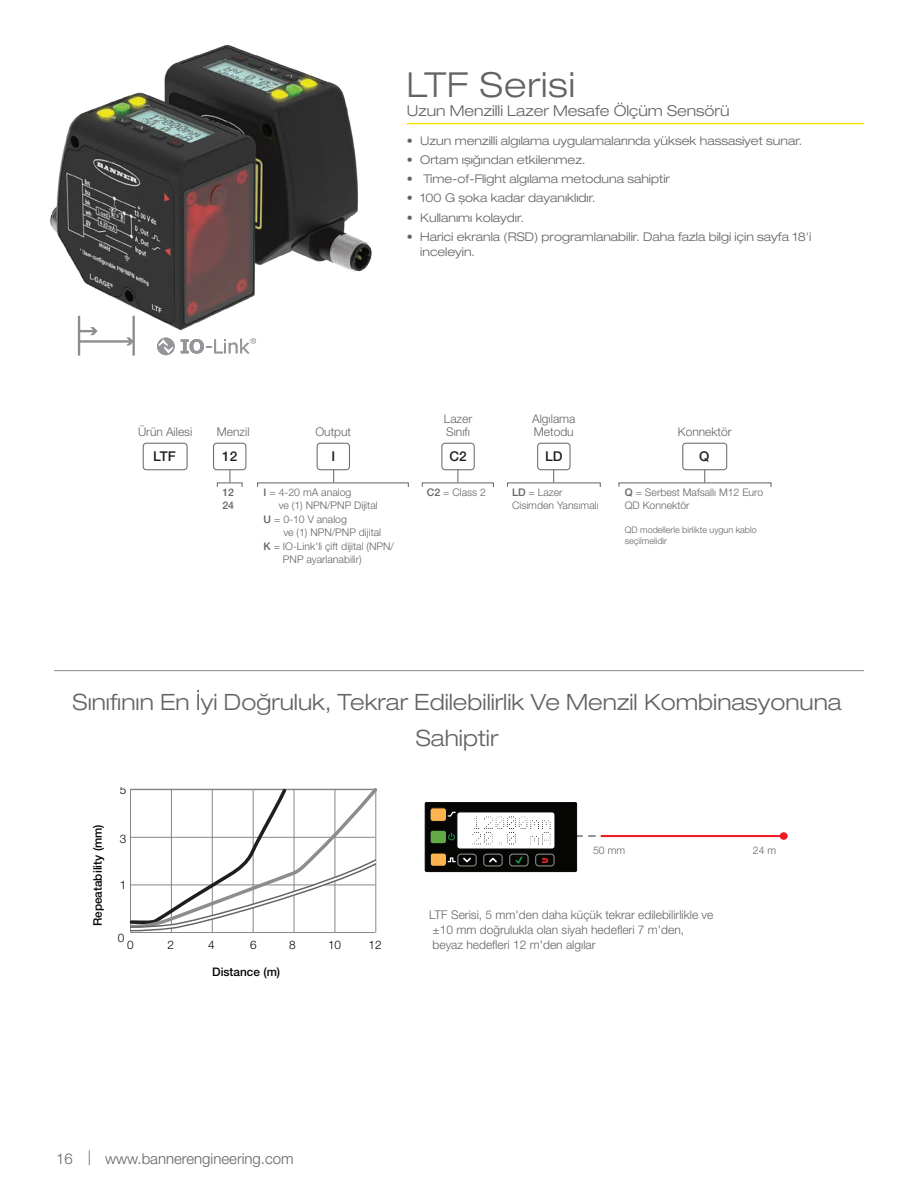
<style>
.page{position:relative;width:918px;height:1188px;background:#fff}
.page>*{position:absolute;margin:0;border:0;box-sizing:border-box;transform-origin:0 0}
.t1{font:300 expanded 34.5px "Helvetica Neue LT Pro";letter-spacing:.03em;color:#636366}
.t2{font:300 expanded 22.5px/36px "Helvetica Neue LT Pro";color:#636366;text-align:center}
.t3{font:300 expanded 15px "Helvetica Neue LT Pro";color:#636366}
.t4{font:300 15px "Helvetica Neue LT Pro";color:#636366}
.t5{font:500 13.5px "Helvetica Neue LT Pro";color:#231f20}
.t6{font:300 expanded 12px/15px "Helvetica Neue LT Pro";color:#636366}
.t7{font:300 12px/13.5px "Helvetica Neue LT Pro";color:#636366}
.t8{font:500 11.85px "Helvetica Neue LT Pro";color:#040503}
.t9{font:300 11.85px "Helvetica Neue LT Pro";color:#040503}
.t10{font:300 10.5px/13.5px "Helvetica Neue LT Pro";color:#636366}
.t11{font:500 10.5px/13.5px "Helvetica Neue LT Pro";color:#636366}
.t12{font:300 9px/10.5px "Helvetica Neue LT Pro";color:#636366}
.s1{font-weight:500}
</style>
<div class="page">
<hr style="left:407px;top:123px;width:457px;height:1px;background:#ffe201">
<svg style="left:230px;top:470px;width:1px;height:13px"></svg>
<svg style="left:704px;top:470px;width:1px;height:13px"></svg>
<div style="left:143px;top:443px;width:44px;height:27px;border:1px solid #636366;border-radius:3px"></div>
<div style="left:682px;top:443px;width:45px;height:27px;border:1px solid #636366;border-radius:3px"></div>
<svg style="left:333px;top:470px;width:1px;height:12px"></svg>
<svg style="left:458px;top:470px;width:1px;height:12px"></svg>
<svg style="left:553px;top:470px;width:1px;height:12px"></svg>
<div style="left:317px;top:443px;width:33px;height:27px;border:1px solid #636366;border-radius:3px"></div>
<div style="left:213px;top:443px;width:33px;height:27px;border:1px solid #636366;border-radius:3px"></div>
<div style="left:442px;top:443px;width:33px;height:27px;border:1px solid #636366;border-radius:3px"></div>
<div style="left:537px;top:443px;width:33px;height:27px;border:1px solid #636366;border-radius:3px"></div>
<img style="left:50px;top:45px;width:322px;height:289px">
<hr style="left:80px;top:340px;width:51px;height:3px;background:#8b8d8f">
<svg style="left:126px;top:337px;width:6px;height:8px"></svg>
<svg style="left:80px;top:327px;width:18px;height:8px"></svg>
<hr style="left:78px;top:317px;width:2px;height:38px;background:#8b8d8f">
<hr style="left:132px;top:317px;width:3px;height:38px;background:#8b8d8f">
<svg style="left:157px;top:338px;width:18px;height:17px"></svg>
<svg style="left:159px;top:339px;width:14px;height:15px"></svg>
<svg style="left:181px;top:338px;width:75px;height:16px"></svg>
<hr style="left:54px;top:670px;width:810px;height:1px;background:#939598">
<hr style="left:601px;top:835px;width:180px;height:2px;background:#ee1d23">
<svg style="left:577px;top:835px;width:19px;height:2px"></svg>
<div style="left:425px;top:803px;width:152px;height:69px;background:#050504"></div>
<div style="left:425px;top:803px;width:152px;height:69px;border:1px solid #050504"></div>
<div style="left:430px;top:853px;width:17px;height:13px;background:#fbb44e;border:1px solid #050504;border-radius:3px"></div>
<div style="left:430px;top:853px;width:17px;height:13px;border:1px solid #050504;border-radius:3px"></div>
<div style="left:430px;top:830px;width:17px;height:14px;background:#61aa45;border-radius:3px"></div>
<div style="left:430px;top:830px;width:17px;height:14px;border:1px solid #050504;border-radius:3px"></div>
<div style="left:430px;top:808px;width:17px;height:13px;background:#fbb44e;border-radius:3px"></div>
<div style="left:430px;top:808px;width:17px;height:13px;border:1px solid #050504;border-radius:3px"></div>
<div style="left:457px;top:812px;width:98px;height:37px;background:#fff;border-radius:3px"></div>
<div style="left:457px;top:812px;width:98px;height:37px;border:1px solid #050504;border-radius:3px"></div>
<div style="left:536px;top:854px;width:18px;height:12px;border:1px solid #989898;border-radius:3px"></div>
<div style="left:510px;top:854px;width:18px;height:12px;border:1px solid #989898;border-radius:3px"></div>
<div style="left:484px;top:854px;width:18px;height:12px;border:1px solid #989898;border-radius:3px"></div>
<div style="left:458px;top:854px;width:18px;height:12px;border:1px solid #989898;border-radius:3px"></div>
<svg style="left:463px;top:858px;width:8px;height:4px"></svg>
<svg style="left:489px;top:858px;width:8px;height:4px"></svg>
<svg style="left:542px;top:857px;width:6px;height:6px"></svg>
<svg style="left:515px;top:856px;width:7px;height:8px"></svg>
<svg style="left:448px;top:812px;width:8px;height:5px"></svg>
<svg style="left:448px;top:857px;width:8px;height:5px"></svg>
<svg style="left:448px;top:833px;width:7px;height:7px"></svg>
<svg style="left:472px;top:816px;width:79px;height:29px"></svg>
<div style="left:780px;top:832px;width:8px;height:8px;background:#ee1d23;border-radius:50%"></div>
<hr style="left:375px;top:789px;width:1px;height:144px;background:#868686">
<hr style="left:130px;top:789px;width:1px;height:144px;background:#868686">
<hr style="left:131px;top:932px;width:244px;height:1px;background:#868686">
<svg style="left:129px;top:788px;width:249px;height:144px"></svg>
<h1 class="t1" style="left:407px;top:64px;width:170px">LTF Serisi</h1>
<p class="t3" style="left:407px;top:102px;width:324px">Uzun Menzilli Lazer Mesafe Ölçüm Sensörü</p>
<p class="t6" style="left:407px;top:133px;width:397px">• Uzun menzilli algılama uygulamalarında yüksek hassasiyet sunar.</p>
<p class="t6" style="left:407px;top:152px;width:180px">• Ortam ışığından etkilenmez.</p>
<p class="t6" style="left:407px;top:171px;width:265px">• Time-of-Flight algılama metoduna sahiptir</p>
<p class="t6" style="left:407px;top:190px;width:190px">• 100 G şoka kadar dayanıklıdır.</p>
<p class="t6" style="left:407px;top:210px;width:119px">• Kullanımı kolaydır.</p>
<p class="t6" style="left:420px;top:229px;width:393px;text-indent:-14px">• Harici ekranla (RSD) programlanabilir. Daha fazla bilgi için sayfa 18'i inceleyin.</p>
<p class="t7" style="left:444px;top:411px;width:30px">Lazer<br>Sınıfı</p>
<p class="t7" style="left:532px;top:411px;width:45px">Algılama<br>Metodu</p>
<p class="t7" style="left:138px;top:425px;width:56px">Ürün Ailesi</p>
<p class="t7" style="left:678px;top:425px;width:55px">Konnektör</p>
<p class="t7" style="left:315px;top:425px;width:37px">Output</p>
<p class="t7" style="left:217px;top:425px;width:34px">Menzil</p>
<p class="t5" style="left:153px;top:448px;width:24px">LTF</p>
<p class="t5" style="left:222px;top:448px;width:17px">12</p>
<p class="t5" style="left:331px;top:448px;width:5px">I</p>
<p class="t5" style="left:449px;top:448px;width:19px">C2</p>
<p class="t5" style="left:545px;top:448px;width:19px">LD</p>
<p class="t5" style="left:699px;top:448px;width:12px">Q</p>
<p class="t11" style="left:222px;top:485px;width:13px">12<br>24</p>
<p class="t10" style="left:264px;top:485px;width:89px"><span class="s1">I</span> = 4-20 mA analog</p>
<p class="t10" style="left:279px;top:499px;width:101px">ve (1) NPN/PNP Dijital</p>
<p class="t10" style="left:264px;top:512px;width:85px"><span class="s1">U</span> = 0-10 V analog</p>
<p class="t10" style="left:283px;top:526px;width:99px">ve (1) NPN/PNP dijital</p>
<p class="t10" style="left:264px;top:539px;width:132px"><span class="s1">K</span> = IO-Link'li çift dijital (NPN/</p>
<p class="t10" style="left:283px;top:553px;width:80px">PNP ayarlanabilir)</p>
<p class="t10" style="left:427px;top:485px;width:61px"><span class="s1">C2</span> = Class 2</p>
<p class="t10" style="left:512px;top:485px;width:88px"><span class="s1">LD</span> = Lazer<br>Cisimden Yansımalı</p>
<p class="t10" style="left:625px;top:485px;width:140px"><span class="s1">Q</span> = Serbest Mafsallı M12 Euro<br>QD Konnektör</p>
<p class="t12" style="left:625px;top:525px;width:133px">QD modellerle birlikte uygun kablo seçilmelidir</p>
<h2 class="t2" style="left:73px;top:684px;width:771px">Sınıfının En İyi Doğruluk, Tekrar Edilebilirlik Ve Menzil Kombinasyonuna<br>Sahiptir</h2>
<p class="t8" style="left:91px;top:926px;width:104px;rotate:-90deg">Repeatability (mm)</p>
<p class="t9" style="left:120px;top:783px;width:8px">5</p>
<p class="t9" style="left:120px;top:831px;width:8px">3</p>
<p class="t9" style="left:120px;top:877px;width:8px">1</p>
<p class="t9" style="left:118px;top:930px;width:8px">0</p>
<p class="t9" style="left:127px;top:937px;width:8px">0</p>
<p class="t9" style="left:167px;top:937px;width:8px">2</p>
<p class="t9" style="left:208px;top:937px;width:8px">4</p>
<p class="t9" style="left:250px;top:937px;width:8px">6</p>
<p class="t9" style="left:289px;top:937px;width:8px">8</p>
<p class="t9" style="left:328px;top:937px;width:15px">10</p>
<p class="t9" style="left:369px;top:937px;width:15px">12</p>
<p class="t8" style="left:212px;top:965px;width:69px">Distance (m)</p>
<p class="t10" style="left:593px;top:844px;width:34px">50 mm</p>
<p class="t10" style="left:753px;top:844px;width:25px">24 m</p>
<p class="t7" style="left:429px;top:907px;width:286px;line-height:15px">LTF Serisi, 5 mm'den daha küçük tekrar edilebilirlikle ve ±10 mm doğrulukla olan siyah hedefleri 7 m'den, beyaz hedefleri 12 m'den algılar</p>
<p class="t4" style="left:56px;top:1149px;width:239px">16 | www.bannerengineering.com</p>
</div>
